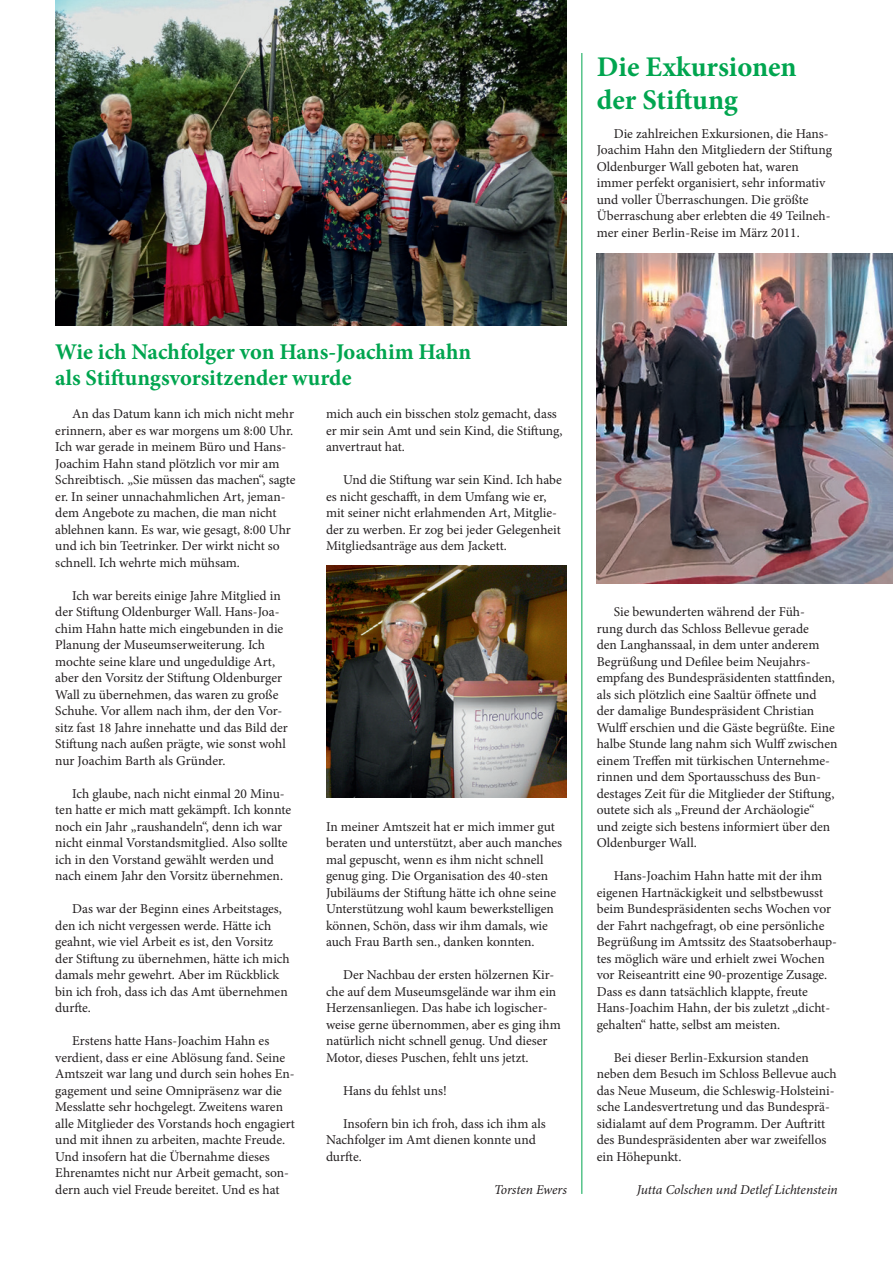
<style>
.page{position:relative;width:893px;height:1263px;background:#fff}
.page>*{position:absolute;margin:0;border:0;box-sizing:border-box;transform-origin:0 0}
.Text{font:700 28.5px "Minion Pro";color:#00a54f}
.Text-2{font:700 22.5px "Minion Pro";color:#00a54f}
.Text-3{font:13.5px/16.5px "Minion Pro";color:#231f20}
.Text-4{font:italic 13.5px "Minion Pro";letter-spacing:-.005em;color:#231f20}
</style>
<div class="page">
<img style="left:326px;top:566px;width:241px;height:232px">
<img style="left:597px;top:253px;width:296px;height:330px">
<img style="left:55px;top:0;width:512px;height:325px">
<hr style="left:581px;top:53px;width:1px;height:1141px;background:#00a54f">
<p class="Text" style="left:597px;top:47px;width:201px">Die Exkursionen</p>
<p class="Text" style="left:597px;top:80px;width:143px">der Stiftung</p>
<p class="Text-3" style="left:597px;top:125px;width:237px;text-indent:17px">Die zahlreichen Exkursionen, die Hans-Joachim Hahn den Mitgliedern der Stiftung Oldenburger Wall geboten hat, waren immer perfekt organisiert, sehr informativ und voller Überraschungen. Die größte Überraschung aber erlebten die 49 Teilneh&shy;mer einer Berlin-Reise im März 2011.</p>
<p class="Text-2" style="left:55px;top:336px;width:418px">Wie ich Nachfolger von Hans-Joachim Hahn</p>
<p class="Text-2" style="left:55px;top:362px;width:298px">als Stiftungsvorsitzender wurde</p>
<p class="Text-3" style="left:55px;top:406px;width:242px;text-indent:17px">An das Datum kann ich mich nicht mehr erinnern, aber es war morgens um 8:00 Uhr.<br>Ich war gerade in meinem Büro und Hans-Joachim Hahn stand plötzlich vor mir am Schreibtisch. „Sie müssen das machen“, sagte er. In seiner unnachahmlichen Art, jeman&shy;dem Angebote zu machen, die man nicht ablehnen kann. Es war, wie gesagt, 8:00 Uhr und ich bin Teetrinker. Der wirkt nicht so schnell. Ich wehrte mich mühsam.</p>
<p class="Text-3" style="left:55px;top:587px;width:234px;text-indent:17px">Ich war bereits einige Jahre Mitglied in der Stiftung Oldenburger Wall. Hans-Joa&shy;chim Hahn hatte mich eingebunden in die Planung der Museumserweiterung. Ich mochte seine klare und ungeduldige Art, aber den Vorsitz der Stiftung Oldenburger Wall zu übernehmen, das waren zu große Schuhe. Vor allem nach ihm, der den Vor&shy;sitz fast 18 Jahre innehatte und das Bild der Stiftung nach außen prägte, wie sonst wohl nur Joachim Barth als Gründer.</p>
<p class="Text-3" style="left:55px;top:785px;width:237px;text-indent:17px">Ich glaube, nach nicht einmal 20 Minu&shy;ten hatte er mich matt gekämpft. Ich konnte noch ein Jahr „raushandeln“, denn ich war nicht einmal Vorstandsmitglied. Also sollte ich in den Vorstand gewählt werden und nach einem Jahr den Vorsitz übernehmen.</p>
<p class="Text-3" style="left:55px;top:901px;width:236px;text-indent:17px">Das war der Beginn eines Arbeitstages, den ich nicht vergessen werde. Hätte ich geahnt, wie viel Arbeit es ist, den Vorsitz der Stiftung zu übernehmen, hätte ich mich damals mehr gewehrt. Aber im Rückblick bin ich froh, dass ich das Amt übernehmen durfte.</p>
<p class="Text-3" style="left:55px;top:1033px;width:241px;text-indent:17px">Erstens hatte Hans-Joachim Hahn es verdient, dass er eine Ablösung fand. Seine Amtszeit war lang und durch sein hohes En&shy;gagement und seine Omnipräsenz war die Messlatte sehr hochgelegt. Zweitens waren alle Mitglieder des Vorstands hoch engagiert und mit ihnen zu arbeiten, machte Freude.<br>Und insofern hat die Übernahme dieses Ehrenamtes nicht nur Arbeit gemacht, son&shy;dern auch viel Freude bereitet. Und es hat</p>
<p class="Text-3" style="left:326px;top:406px;width:238px">mich auch ein bisschen stolz gemacht, dass er mir sein Amt und sein Kind, die Stiftung, anvertraut hat.</p>
<p class="Text-3" style="left:326px;top:472px;width:237px;text-indent:17px">Und die Stiftung war sein Kind. Ich habe es nicht geschafft, in dem Umfang wie er, mit seiner nicht erlahmenden Art, Mitglie&shy;der zu werben. Er zog bei jeder Gelegenheit Mitgliedsanträge aus dem Jackett.</p>
<p class="Text-3" style="left:326px;top:818px;width:238px">In meiner Amtszeit hat er mich immer gut beraten und unterstützt, aber auch manches mal gepuscht, wenn es ihm nicht schnell genug ging. Die Organisation des 40-sten Jubiläums der Stiftung hätte ich ohne seine Unterstützung wohl kaum bewerkstelligen können, Schön, dass wir ihm damals, wie auch Frau Barth sen., danken konnten.</p>
<p class="Text-3" style="left:326px;top:967px;width:236px;text-indent:17px">Der Nachbau der ersten hölzernen Kir&shy;che auf dem Museumsgelände war ihm ein Herzensanliegen. Das habe ich logischer&shy;weise gerne übernommen, aber es ging ihm natürlich nicht schnell genug. Und dieser Motor, dieses Puschen, fehlt uns jetzt.</p>
<p class="Text-3" style="left:343px;top:1082px;width:105px">Hans du fehlst uns!</p>
<p class="Text-3" style="left:326px;top:1115px;width:221px;text-indent:17px">Insofern bin ich froh, dass ich ihm als<br>Nachfolger im Amt dienen konnte und durfte.</p>
<p class="Text-4" style="left:494px;top:1180px;width:74px">Torsten Ewers</p>
<p class="Text-3" style="left:597px;top:604px;width:242px;text-indent:17px">Sie bewunderten während der Füh-<br>rung durch das Schloss Bellevue gerade<br>den Langhanssaal, in dem unter anderem Begrüßung und Defilee beim Neujahrs&shy;empfang des Bundespräsidenten stattfinden, als sich plötzlich eine Saaltür öffnete und der damalige Bundespräsident Christian Wulff erschien und die Gäste begrüßte. Eine halbe Stunde lang nahm sich Wulff zwischen einem Treffen mit türkischen Unternehme&shy;rinnen und dem Sportausschuss des Bun&shy;destages Zeit für die Mitglieder der Stiftung, outete sich als „Freund der Archäologie“ und zeigte sich bestens informiert über den Oldenburger Wall.</p>
<p class="Text-3" style="left:597px;top:868px;width:242px;text-indent:17px">Hans-Joachim Hahn hatte mit der ihm eigenen Hartnäckigkeit und selbstbewusst beim Bundespräsidenten sechs Wochen vor der Fahrt nachgefragt, ob eine persönliche Begrüßung im Amtssitz des Staatsoberhaup&shy;tes möglich wäre und erhielt zwei Wochen vor Reiseantritt eine 90-prozentige Zusage.<br>Dass es dann tatsächlich klappte, freute Hans-Joachim Hahn, der bis zuletzt „dicht&shy;gehalten“ hatte, selbst am meisten.</p>
<p class="Text-3" style="left:597px;top:1049px;width:242px;text-indent:17px">Bei dieser Berlin-Exkursion standen neben dem Besuch im Schloss Bellevue auch das Neue Museum, die Schleswig-Holsteini&shy;sche Landesvertretung und das Bundesprä&shy;sidialamt auf dem Programm. Der Auftritt des Bundespräsidenten aber war zweifellos ein Höhepunkt.</p>
<p class="Text-4" style="left:637px;top:1180px;width:202px">Jutta Colschen und Detlef Lichtenstein</p>
</div>
